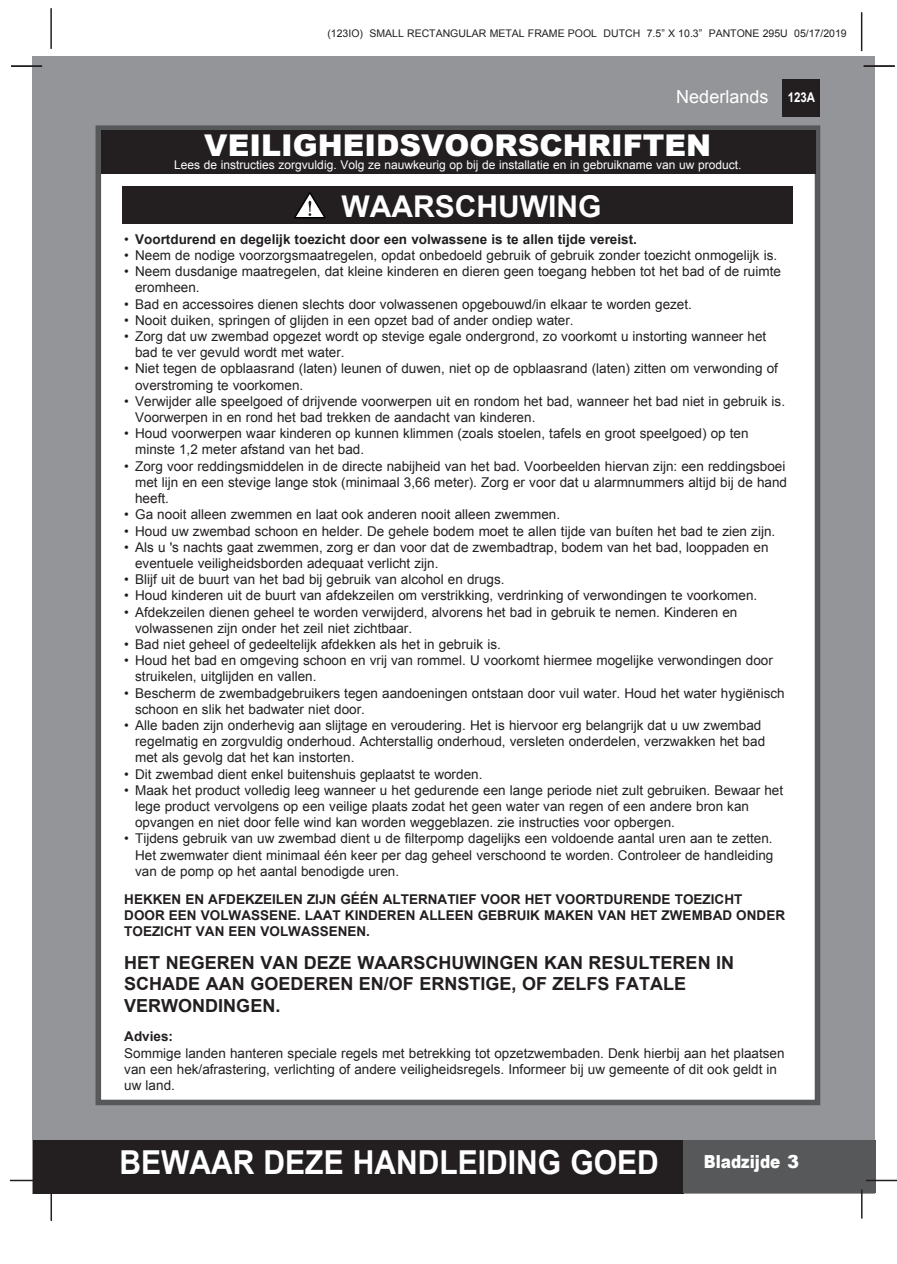
<style>
.page{position:relative;width:897px;height:1264px;background:#fff}
.page>*{position:absolute;margin:0;border:0;box-sizing:border-box;transform-origin:0 0}
.t1{font:700 33px "Arial";color:#fff;scale:.91 1}
.t2{font:900 30px "Arial";color:#fff}
.t3{font:700 30px "Arial";color:#fff}
.t4{font:700 18px/21.6px "Arial";color:#231f20}
.t5{font:18px "Arial";color:#fff}
.t6{font:900 18px "Arial";color:#fff;scale:.85 1}
.t7{font:13.5px/16.2px "Arial";color:#231f20}
.t8{font:700 13.5px/16.2px "Arial";color:#231f20}
.t9{font:700 13.5px "Arial";color:#fff;scale:.85 1}
.t10{font:12px "Arial";color:#fff}
.t11{font:10.5px "Arial";color:#231f20}
.s1{font-weight:400}
</style>
<div class="page">
<div style="left:33px;top:56px;width:842px;height:1137px;background:#939598"></div>
<div style="left:782px;top:79px;width:38px;height:38px;background:#231f20"></div>
<hr style="left:50px;top:8px;width:2px;height:41px;background:#231f20">
<hr style="left:860px;top:12px;width:2px;height:39px;background:#231f20">
<div style="left:33px;top:1140px;width:650px;height:53px;background:#231f20"></div>
<div style="left:683px;top:1140px;width:192px;height:53px;background:#57585a"></div>
<hr style="left:865px;top:1179px;width:31px;height:2px;background:#231f20">
<hr style="left:860px;top:1189px;width:2px;height:29px;background:#231f20">
<hr style="left:50px;top:1190px;width:2px;height:31px;background:#231f20">
<hr style="left:10px;top:1179px;width:31px;height:2px;background:#231f20">
<div style="left:98px;top:128px;width:719px;height:974px;background:#fff"></div>
<div style="left:95px;top:125px;width:725px;height:980px;border:6px solid #57585a"></div>
<div style="left:101px;top:130px;width:714px;height:44px;background:#231f20"></div>
<hr style="left:863px;top:65px;width:31px;height:2px;background:#231f20">
<hr style="left:11px;top:65px;width:31px;height:2px;background:#231f20">
<div style="left:123px;top:186px;width:669px;height:37px;background:#231f20"></div>
<svg style="left:294px;top:192px;width:32px;height:26px"></svg>
<p class="t11" style="left:327px;top:29px;width:521px">(123IO) SMALL RECTANGULAR METAL FRAME POOL DUTCH 7.5” X 10.3” PANTONE 295U 05/17/2019</p>
<h3 class="t5" style="left:676px;top:90px;width:94px">Nederlands</h3>
<h2 class="t2" style="left:204px;top:134px;width:508px">VEILIGHEIDSVOORSCHRIFTEN</h2>
<p class="t10" style="left:174px;top:157px;width:569px">Lees de instructies zorgvuldig. Volg ze nauwkeurig op bij de installatie en in gebruikname van uw product.</p>
<h2 class="t3" style="left:341px;top:195px;width:261px">WAARSCHUWING</h2>
<p class="t9" style="left:787px;top:92px;width:34px">123A</p>
<p class="t8" style="left:124px;top:232px;width:514px"><span class="s1">•</span> Voortdurend en degelijk toezicht door een volwassene is te allen tijde vereist.</p>
<p class="t7" style="left:124px;top:247px;width:654px">• Neem de nodige voorzorgsmaatregelen, opdat onbedoeld gebruik of gebruik zonder toezicht onmogelijk is.</p>
<p class="t7" style="left:135px;top:263px;width:647px;text-indent:-11px">• Neem dusdanige maatregelen, dat kleine kinderen en dieren geen toegang hebben tot het bad of de ruimte eromheen.</p>
<p class="t7" style="left:124px;top:296px;width:569px">• Bad en accessoires dienen slechts door volwassenen opgebouwd/in elkaar te worden gezet.</p>
<p class="t7" style="left:124px;top:312px;width:451px">• Nooit duiken, springen of glijden in een opzet bad of ander ondiep water.</p>
<p class="t7" style="left:135px;top:328px;width:632px;text-indent:-11px">• Zorg dat uw zwembad opgezet wordt op stevige egale ondergrond, zo voorkomt u instorting wanneer het bad te ver gevuld wordt met water.</p>
<p class="t7" style="left:135px;top:361px;width:644px;text-indent:-11px">• Niet tegen de opblaasrand (laten) leunen of duwen, niet op de opblaasrand (laten) zitten om verwonding of overstroming te voorkomen.</p>
<p class="t7" style="left:135px;top:393px;width:651px;text-indent:-11px">• Verwijder alle speelgoed of drijvende voorwerpen uit en rondom het bad, wanneer het bad niet in gebruik is.<br>Voorwerpen in en rond het bad trekken de aandacht van kinderen.</p>
<p class="t7" style="left:135px;top:425px;width:615px;text-indent:-11px">• Houd voorwerpen waar kinderen op kunnen klimmen (zoals stoelen, tafels en groot speelgoed) op ten minste 1,2 meter afstand van het bad.</p>
<p class="t7" style="left:135px;top:458px;width:653px;text-indent:-11px">• Zorg voor reddingsmiddelen in de directe nabijheid van het bad. Voorbeelden hiervan zijn: een reddingsboei met lijn en een stevige lange stok (minimaal 3,66 meter). Zorg er voor dat u alarmnummers altijd bij de hand heeft.</p>
<p class="t7" style="left:124px;top:506px;width:437px">• Ga nooit alleen zwemmen en laat ook anderen nooit alleen zwemmen.</p>
<p class="t7" style="left:124px;top:523px;width:652px">• Houd uw zwembad schoon en helder. De gehele bodem moet te allen tijde van buíten het bad te zien zijn.</p>
<p class="t7" style="left:135px;top:539px;width:634px;text-indent:-11px">• Als u 's nachts gaat zwemmen, zorg er dan voor dat de zwembadtrap, bodem van het bad, looppaden en eventuele veiligheidsborden adequaat verlicht zijn.</p>
<p class="t7" style="left:124px;top:571px;width:382px">• Blijf uit de buurt van het bad bij gebruik van alcohol en drugs.</p>
<p class="t7" style="left:124px;top:587px;width:634px">• Houd kinderen uit de buurt van afdekzeilen om verstrikking, verdrinking of verwondingen te voorkomen.</p>
<p class="t7" style="left:135px;top:604px;width:603px;text-indent:-11px">• Afdekzeilen dienen geheel te worden verwijderd, alvorens het bad in gebruik te nemen. Kinderen en volwassenen zijn onder het zeil niet zichtbaar.</p>
<p class="t7" style="left:124px;top:636px;width:378px">• Bad niet geheel of gedeeltelijk afdekken als het in gebruik is.</p>
<p class="t7" style="left:135px;top:652px;width:639px;text-indent:-11px">• Houd het bad en omgeving schoon en vrij van rommel. U voorkomt hiermee mogelijke verwondingen door struikelen, uitglijden en vallen.</p>
<p class="t7" style="left:135px;top:685px;width:651px;text-indent:-11px">• Bescherm de zwembadgebruikers tegen aandoeningen ontstaan door vuil water. Houd het water hygiënisch schoon en slik het badwater niet door.</p>
<p class="t7" style="left:135px;top:717px;width:631px;text-indent:-11px">• Alle baden zijn onderhevig aan slijtage en veroudering. Het is hiervoor erg belangrijk dat u uw zwembad regelmatig en zorgvuldig onderhoud. Achterstallig onderhoud, versleten onderdelen, verzwakken het bad met als gevolg dat het kan instorten.</p>
<p class="t7" style="left:124px;top:766px;width:359px">• Dit zwembad dient enkel buitenshuis geplaatst te worden.</p>
<p class="t7" style="left:135px;top:782px;width:649px;text-indent:-11px">• Maak het product volledig leeg wanneer u het gedurende een lange periode niet zult gebruiken. Bewaar het lege product vervolgens op een veilige plaats zodat het geen water van regen of een andere bron kan opvangen en niet door felle wind kan worden weggeblazen. zie instructies voor opbergen.</p>
<p class="t7" style="left:135px;top:830px;width:639px;text-align:justify;text-indent:-11px">• Tijdens gebruik van uw zwembad dient u de filterpomp dagelijks een voldoende aantal uren aan te zetten.<br>Het zwemwater dient minimaal één keer per dag geheel verschoond te worden. Controleer de handleiding van de pomp op het aantal benodigde uren.</p>
<p class="t8" style="left:124px;top:892px;width:662px">HEKKEN EN AFDEKZEILEN ZIJN GÉÉN ALTERNATIEF VOOR HET VOORTDURENDE TOEZICHT<br>DOOR EEN VOLWASSENE. LAAT KINDEREN ALLEEN GEBRUIK MAKEN VAN HET ZWEMBAD ONDER<br>TOEZICHT VAN EEN VOLWASSENEN.</p>
<h3 class="t4" style="left:124px;top:953px;width:611px">HET NEGEREN VAN DEZE WAARSCHUWINGEN KAN RESULTEREN IN<br>SCHADE AAN GOEDEREN EN/OF ERNSTIGE, OF ZELFS FATALE<br>VERWONDINGEN.</h3>
<p class="t8" style="left:124px;top:1030px;width:50px">Advies:</p>
<p class="t7" style="left:124px;top:1045px;width:661px">Sommige landen hanteren speciale regels met betrekking tot opzetzwembaden. Denk hierbij aan het plaatsen van een hek/afrastering, verlichting of andere veiligheidsregels. Informeer bij uw gemeente of dit ook geldt in uw land.</p>
<h1 class="t1" style="left:119px;top:1149px;width:594px">BEWAAR DEZE HANDLEIDING GOED</h1>
<h3 class="t6" style="left:703px;top:1154px;width:113px">Bladzijde 3</h3>
</div>
